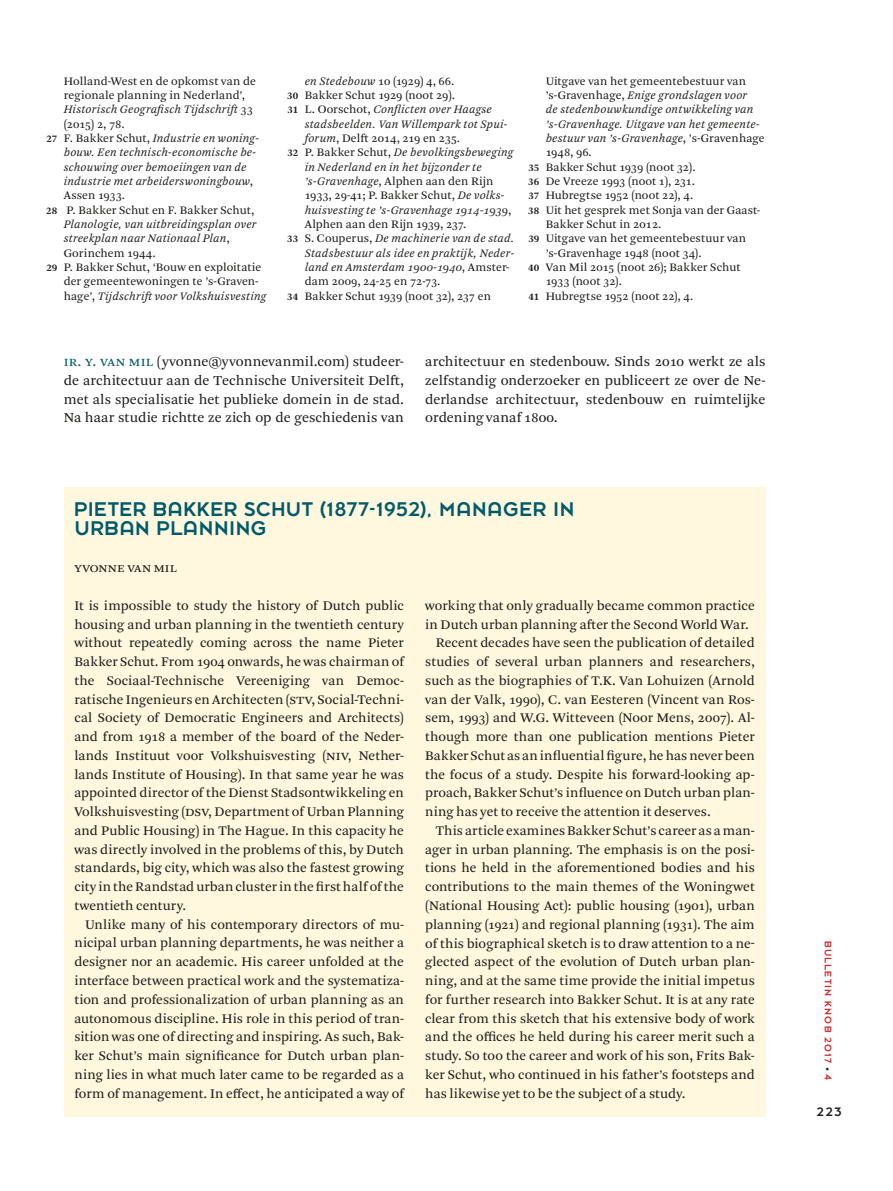
<style>
.page{position:relative;width:893px;height:1191px;background:#fff}
.page>*{position:absolute;margin:0;border:0;box-sizing:border-box;transform-origin:0 0}
.t1{font:21.9px/18.8px "Dessau Pro";letter-spacing:.025em;color:#005a6a}
.t2{font:14.4px/18.8px "Arnhem Pro Blond";letter-spacing:.005em;color:#1d1d1b;text-align:justify}
.t3{font:13.8px/18.8px "Arnhem Pro Blond";letter-spacing:.005em;color:#1d1d1b;text-align:justify}
.t4{font:13.5px "Dessau Pro";color:#1d1d1b}
.t5{font:12px "Arnhem Pro Blond";color:#1d1d1b}
.t6{font:italic 12px "Arnhem Pro Blond";letter-spacing:.015em;color:#1d1d1b}
.t7{font:10.5px "Dessau Pro";letter-spacing:.11em;color:#cf292d}
.s1{font-style:normal}
.s2{font-family:"Arnhem Pro";font-weight:700;font-style:normal;font-size:10.5px}
.s3{font-family:"Arnhem Pro";font-weight:700;font-size:10.5px}
.s4{font-style:italic}
.s5{color:#005a6a}
.s6{font-size:14.4px}
.s7{font-size:8.25px;color:#1d1d1b}
</style>
<div class="page">
<div style="left:64px;top:487px;width:701px;height:629px;background:#fff7de"></div>
<p class="t5" style="left:64px;top:73px;width:194px">Holland-West en de opkomst van de</p>
<p class="t5" style="left:64px;top:87px;width:183px">regionale planning in Nederland’,</p>
<p class="t6" style="left:64px;top:102px;width:191px">Historisch Geografisch Tijdschrift <span class="s1">33</span></p>
<p class="t5" style="left:64px;top:116px;width:62px">(2015) 2, 78.</p>
<p class="t6" style="left:46px;top:130px;width:214px"><span class="s2">27</span> <span class="s1">F. Bakker Schut,</span> Industrie en woning-</p>
<p class="t6" style="left:64px;top:145px;width:194px">bouw. Een technisch-economische be-</p>
<p class="t6" style="left:64px;top:159px;width:184px">schouwing over bemoeiingen van de</p>
<p class="t6" style="left:64px;top:173px;width:191px">industrie met arbeiderswoningbouw<span class="s1">,</span></p>
<p class="t5" style="left:64px;top:188px;width:63px">Assen 1933.</p>
<p class="t5" style="left:46px;top:202px;width:210px"><span class="s3">28</span> P. Bakker Schut en F. Bakker Schut,</p>
<p class="t6" style="left:64px;top:216px;width:194px">Planologie, van uitbreidingsplan over</p>
<p class="t6" style="left:64px;top:231px;width:168px">streekplan naar Nationaal Plan<span class="s1">,</span></p>
<p class="t5" style="left:64px;top:245px;width:93px">Gorinchem 1944.</p>
<p class="t5" style="left:46px;top:259px;width:216px"><span class="s3">29</span> P. Bakker Schut, ‘Bouw en exploitatie</p>
<p class="t5" style="left:64px;top:274px;width:196px">der gemeentewoningen te ’s-Graven-</p>
<p class="t6" style="left:64px;top:288px;width:204px"><span class="s1">hage’,</span> Tijdschrift voor Volkshuisvesting</p>
<p class="t5" style="left:305px;top:73px;width:151px"><span class="s4">en Stedebouw</span> 10 (1929) 4, 66.</p>
<p class="t5" style="left:287px;top:87px;width:169px"><span class="s3">30</span> Bakker Schut 1929 (noot 29).</p>
<p class="t6" style="left:288px;top:102px;width:206px"><span class="s2">31</span> <span class="s1">L. Oorschot,</span> Conflicten over Haagse</p>
<p class="t6" style="left:305px;top:116px;width:203px">stadsbeelden. Van Willempark tot Spui-</p>
<p class="t5" style="left:305px;top:130px;width:157px"><span class="s4">forum</span>, Delft 2014, 219 en 235.</p>
<p class="t6" style="left:287px;top:145px;width:227px"><span class="s2">32</span> <span class="s1">P. Bakker Schut,</span> De bevolkingsbeweging</p>
<p class="t6" style="left:305px;top:159px;width:178px">in Nederland en in het bijzonder te</p>
<p class="t5" style="left:305px;top:173px;width:190px"><span class="s4">’s-Gravenhage</span>, Alphen aan den Rijn</p>
<p class="t5" style="left:305px;top:188px;width:201px">1933, 29-41; P. Bakker Schut, <span class="s4">De volks-</span></p>
<p class="t6" style="left:305px;top:202px;width:208px">huisvesting te ’s-Gravenhage 1914-1939<span class="s1">,</span></p>
<p class="t5" style="left:305px;top:216px;width:163px">Alphen aan den Rijn 1939, 237.</p>
<p class="t6" style="left:287px;top:231px;width:229px"><span class="s2">33</span> <span class="s1">S. Couperus,</span> De machinerie van de stad.</p>
<p class="t6" style="left:305px;top:245px;width:211px">Stadsbestuur als idee en praktijk, Neder-</p>
<p class="t6" style="left:305px;top:259px;width:206px">land en Amsterdam 1900-1940<span class="s1">, Amster-</span></p>
<p class="t5" style="left:305px;top:274px;width:137px">dam 2009, 24-25 en 72-73.</p>
<p class="t5" style="left:287px;top:288px;width:205px"><span class="s3">34</span> Bakker Schut 1939 (noot 32), 237 en</p>
<p class="t5" style="left:546px;top:73px;width:202px">Uitgave van het gemeentebestuur van</p>
<p class="t6" style="left:546px;top:87px;width:203px"><span class="s1">’s-Gravenhage,</span> Enige grondslagen voor</p>
<p class="t6" style="left:546px;top:102px;width:209px">de stedenbouwkundige ontwikkeling van</p>
<p class="t6" style="left:546px;top:116px;width:215px">’s-Gravenhage. Uitgave van het gemeente-</p>
<p class="t6" style="left:546px;top:130px;width:221px">bestuur van ’s-Gravenhage<span class="s1">, ’s-Gravenhage</span></p>
<p class="t5" style="left:546px;top:145px;width:48px">1948, 96.</p>
<p class="t5" style="left:528px;top:159px;width:169px"><span class="s3">35</span> Bakker Schut 1939 (noot 32).</p>
<p class="t5" style="left:528px;top:173px;width:168px"><span class="s3">36</span> De Vreeze 1993 (noot 1), 231.</p>
<p class="t5" style="left:528px;top:188px;width:166px"><span class="s3">37</span> Hubregtse 1952 (noot 22), 4.</p>
<p class="t5" style="left:528px;top:202px;width:234px"><span class="s3">38</span> Uit het gesprek met Sonja van der Gaast-</p>
<p class="t5" style="left:546px;top:216px;width:117px">Bakker Schut in 2012.</p>
<p class="t5" style="left:528px;top:231px;width:219px"><span class="s3">39</span> Uitgave van het gemeentebestuur van</p>
<p class="t5" style="left:546px;top:245px;width:157px">’s-Gravenhage 1948 (noot 34).</p>
<p class="t5" style="left:528px;top:259px;width:214px"><span class="s3">40</span> Van Mil 2015 (noot 26); Bakker Schut</p>
<p class="t5" style="left:546px;top:274px;width:78px">1933 (noot 32).</p>
<p class="t5" style="left:528px;top:288px;width:166px"><span class="s3">41</span> Hubregtse 1952 (noot 22), 4.</p>
<p class="t2" style="left:64px;top:352px;width:342px"><span class="s5">Ir. Y. van Mil</span> (yvonne@yvonnevanmil.com) studeer&shy;de architectuur aan de Technische Universiteit Delft, met als specialisatie het publieke domein in de stad.<br>Na haar studie richtte ze zich op de geschiedenis van</p>
<p class="t2" style="left:425px;top:352px;width:342px">architectuur en stedenbouw. Sinds 2010 werkt ze als zelfstandig onderzoeker en publiceert ze over de Ne&shy;derlandse architectuur, stedenbouw en ruimtelijke ordening vanaf 1800.</p>
<h1 class="t1" style="left:74px;top:500px;width:501px">PIETER BAKKER SCHUT (1877-1952), MANAGER IN<br>URBAN PLANNING</h1>
<p class="t3" style="left:74px;top:559px;width:34px">yvonne</p>
<p class="t3" style="left:127px;top:559px;width:35px">van mil</p>
<p class="t3" style="left:74px;top:596px;width:331px">It is impossible to study the history of Dutch public housing and urban planning in the twentieth century without repeatedly coming across the name Pieter Bakker Schut. From 1904 onwards, he was chairman of the Sociaal-Technische Vereeniging van Democ&shy;ratische Ingenieurs en Architecten (<span class="s6">STV</span>, Social-Techni&shy;cal Society of Democratic Engineers and Architects) and from 1918 a member of the board of the Neder&shy;lands Instituut voor Volkshuisvesting (<span class="s6">NIV</span>, Nether&shy;lands Institute of Housing). In that same year he was appointed director of the Dienst Stadsontwikkeling en Volkshuisvesting (<span class="s6">DSV</span>, Department of Urban Planning and Public Housing) in The Hague. In this capacity he was directly involved in the problems of this, by Dutch standards, big city, which was also the fastest growing city in the Randstad urban cluster in the first half of the twentieth century.</p>
<p class="t3" style="left:74px;top:915px;width:331px;text-indent:11px">Unlike many of his contemporary directors of mu&shy;nicipal urban planning departments, he was neither a designer nor an academic. His career unfolded at the interface between practical work and the systematiza&shy;tion and professionalization of urban planning as an autonomous discipline. His role in this period of tran&shy;sition was one of directing and inspiring. As such, Bak&shy;ker Schut’s main significance for Dutch urban plan&shy;ning lies in what much later came to be regarded as a form of management. In effect, he anticipated a way of</p>
<p class="t3" style="left:425px;top:596px;width:331px">working that only gradually became common practice</p>
<p class="t3" style="left:425px;top:615px;width:325px">in Dutch urban planning after the Second World War.</p>
<p class="t3" style="left:436px;top:634px;width:320px">Recent decades have seen the publication of detailed</p>
<p class="t3" style="left:425px;top:652px;width:331px">studies of several urban planners and researchers,</p>
<p class="t3" style="left:425px;top:671px;width:331px">such as the biographies of T.K. Van Lohuizen (Arnold</p>
<p class="t3" style="left:425px;top:690px;width:331px">van der Valk, 1990), C. van Eesteren (Vincent van Ros-</p>
<p class="t3" style="left:425px;top:709px;width:331px">sem, 1993) and W.G. Witteveen (Noor Mens, 2007). Al-</p>
<p class="t3" style="left:425px;top:727px;width:331px">though more than one publication mentions Pieter</p>
<p class="t3" style="left:425px;top:746px;width:331px">Bakker Schut as an influential figure, he has never been</p>
<p class="t3" style="left:425px;top:765px;width:331px">the focus of a study. Despite his forward-looking ap-</p>
<p class="t3" style="left:425px;top:784px;width:331px">proach, Bakker Schut’s influence on Dutch urban plan-</p>
<p class="t3" style="left:425px;top:802px;width:287px">ning has yet to receive the attention it deserves.</p>
<p class="t3" style="left:436px;top:821px;width:320px">This article examines Bakker Schut’s career as a man-</p>
<p class="t3" style="left:425px;top:840px;width:331px">ager in urban planning. The emphasis is on the posi-</p>
<p class="t3" style="left:425px;top:859px;width:331px">tions he held in the aforementioned bodies and his</p>
<p class="t3" style="left:425px;top:877px;width:331px">contributions to the main themes of the Woningwet</p>
<p class="t3" style="left:425px;top:896px;width:331px">(National Housing Act): public housing (1901), urban</p>
<p class="t3" style="left:425px;top:915px;width:331px">planning (1921) and regional planning (1931). The aim</p>
<p class="t3" style="left:425px;top:934px;width:331px">of this biographical sketch is to draw attention to a ne-</p>
<p class="t3" style="left:425px;top:952px;width:331px">glected aspect of the evolution of Dutch urban plan-</p>
<p class="t3" style="left:425px;top:971px;width:331px">ning, and at the same time provide the initial impetus</p>
<p class="t3" style="left:425px;top:990px;width:331px">for further research into Bakker Schut. It is at any rate</p>
<p class="t3" style="left:425px;top:1009px;width:331px">clear from this sketch that his extensive body of work</p>
<p class="t3" style="left:425px;top:1027px;width:331px">and the offices he held during his career merit such a</p>
<p class="t3" style="left:425px;top:1046px;width:331px">study. So too the career and work of his son, Frits Bak-</p>
<p class="t3" style="left:425px;top:1065px;width:331px">ker Schut, who continued in his father’s footsteps and</p>
<p class="t3" style="left:425px;top:1084px;width:262px">has likewise yet to be the subject of a study.</p>
<p class="t7" style="left:833px;top:940px;width:141px;rotate:90deg">BULLETIN KNOB 2017 <span class="s7">•</span> 4</p>
<p class="t4" style="left:816px;top:1105px;width:27px">223</p>
</div>
